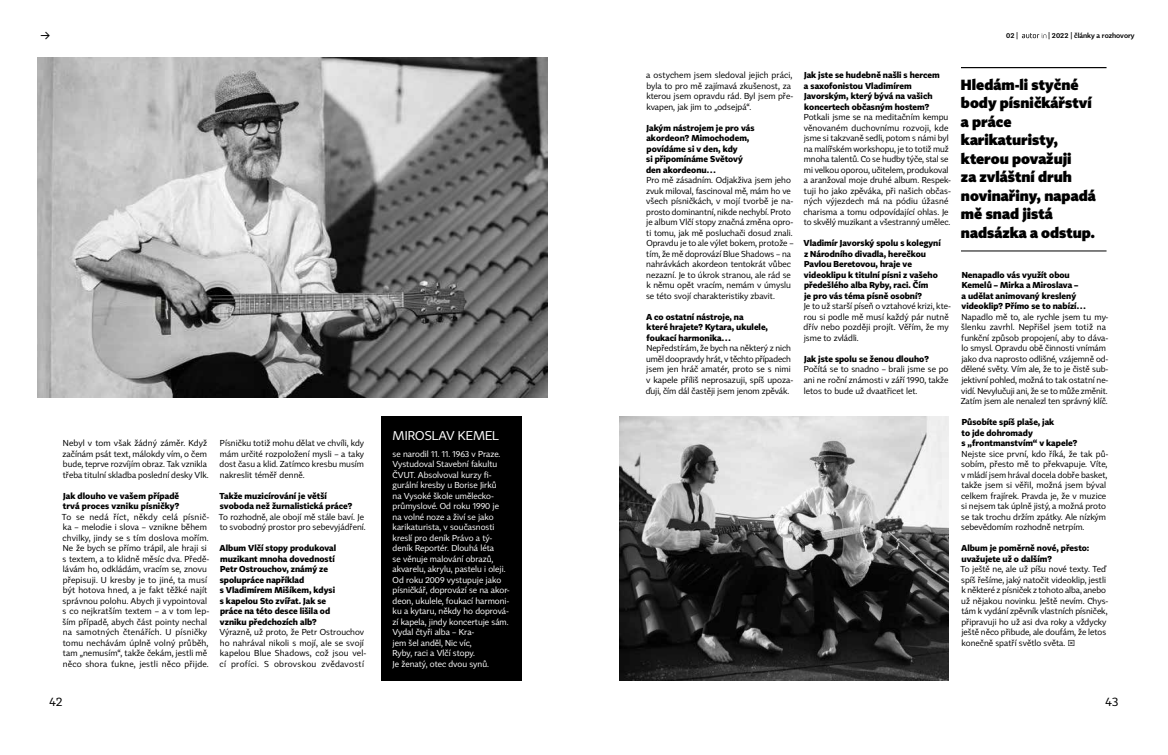
<style>
.page{position:relative;width:1168px;height:755px;background:#fff}
.page>*{position:absolute;margin:0;border:0;box-sizing:border-box;transform-origin:0 0}
.t1{font:900 14.5px/18.5px "Tabac Sans";color:#000}
.t2{font:12.5px "Tabac Sans";color:#fff}
.t3{font:12.5px "Tabac Sans";color:#000}
.t4{font:12px "Tabac Sans";color:#000}
.t5{font:8.5px/10.5px "Tabac Sans";color:#000}
.t6{font:700 8.5px/10.5px "Tabac Sans";color:#000}
.t7{font:8.5px/10.5px "Tabac Sans";color:#fff}
.t8{font:600 7px "Tabac Sans";color:#000}
</style>
<div class="page">
<img style="left:37px;top:57px;width:510px;height:340px">
<img style="left:619px;top:416px;width:330px;height:264px">
<div style="left:381px;top:416px;width:140px;height:264px;background:#000"></div>
<hr style="left:961px;top:67px;width:145px;height:1px;background:#000">
<hr style="left:961px;top:250px;width:145px;height:1px;background:#000">
<svg style="left:1022px;top:33px;width:24px;height:5px"></svg>
<h2 class="t3" style="left:41px;top:28px;width:11px">→</h2>
<p class="t8" style="left:1006px;top:31px;width:14px">02 |</p>
<p class="t8" style="left:1048px;top:31px;width:88px">| 2022 | články a rozhovory</p>
<p class="t5" style="left:63px;top:437px;width:148px">Nebyl v tom však žádný záměr. Když začínám psát text, málokdy vím, o čem bude, teprve rozvíjím obraz. Tak vznikla třeba titulní skladba poslední desky Vlk.</p>
<p class="t6" style="left:63px;top:490px;width:118px">Jak dlouho ve vašem případě trvá proces vzniku písničky?</p>
<p class="t5" style="left:62px;top:511px;width:149px">To se nedá říct, někdy celá písnič&shy;ka – melodie i slova – vznikne během chvilky, jindy se s tím doslova mořím.<br>Ne že bych se přímo trápil, ale hraji si s textem, a to klidně měsíc dva. Předě&shy;lávám ho, odkládám, vracím se, znovu přepisuji. U kresby je to jiné, ta musí být hotova hned, a je fakt těžké najít správnou polohu. Abych ji vypointoval s co nejkratším textem – a v tom lep&shy;ším případě, abych část pointy nechal na samotných čtenářích. U písničky tomu nechávám úplně volný průběh, tam „nemusím“, takže čekám, jestli mě něco shora ťukne, jestli něco přijde.</p>
<p class="t5" style="left:220px;top:437px;width:146px;text-align:justify">Písničku totiž mohu dělat ve chvíli, kdy mám určité rozpoložení mysli – a taky dost času a klid. Zatímco kresbu musím nakreslit téměř denně.</p>
<p class="t6" style="left:220px;top:490px;width:134px">Takže muzicírování je větší svoboda než žurnalistická práce?</p>
<p class="t5" style="left:219px;top:511px;width:148px">To rozhodně, ale obojí mě stále baví. Je to svobodný prostor pro sebevyjádření.</p>
<p class="t6" style="left:220px;top:542px;width:118px">Album Vlčí stopy produkoval muzikant mnoha dovedností<br>Petr Ostrouchov, známý ze spolupráce například<br>s Vladimírem Mišíkem, kdysi s kapelou Sto zvířat. Jak se práce na této desce lišila od vzniku předchozích alb?</p>
<p class="t5" style="left:219px;top:626px;width:148px">Výrazně, už proto, že Petr Ostrouchov ho nahrával nikoli s mojí, ale se svojí kapelou Blue Shadows, což jsou vel&shy;cí profíci. S obrovskou zvědavostí</p>
<h2 class="t2" style="left:393px;top:428px;width:108px">MIROSLAV KEMEL</h2>
<p class="t7" style="left:393px;top:448px;width:119px">se narodil 11. 11. 1963 v Praze.<br>Vystudoval Stavební fakultu<br>ČVUT. Absolvoval kurzy fi&shy;gurální kresby u Borise Jirků<br>na Vysoké škole umělecko&shy;průmyslové. Od roku 1990 je na volné noze a živí se jako karikaturista, v současnosti kreslí pro deník Právo a tý&shy;deník Reportér. Dlouhá léta<br>se věnuje malování obrazů, akvarelu, akrylu, pastelu i oleji.<br>Od roku 2009 vystupuje jako písničkář, doprovází se na akor&shy;deon, ukulele, foukací harmoni&shy;ku a kytaru, někdy ho doprová&shy;zí kapela, jindy koncertuje sám.<br>Vydal čtyři alba – Kra-<br>jem šel anděl, Nic víc,<br>Ryby, raci a Vlčí stopy.<br>Je ženatý, otec dvou synů.</p>
<p class="t5" style="left:646px;top:70px;width:149px">a ostychem jsem sledoval jejich práci, byla to pro mě zajímavá zkušenost, za kterou jsem opravdu rád. Byl jsem pře&shy;kvapen, jak jim to „odsejpá“.</p>
<p class="t6" style="left:646px;top:122px;width:110px">Jakým nástrojem je pro vás akordeon? Mimochodem, povídáme si v den, kdy<br>si připomínáme Světový den akordeonu…</p>
<p class="t5" style="left:646px;top:175px;width:149px">Pro mě zásadním. Odjakživa jsem jeho zvuk miloval, fascinoval mě, mám ho ve všech písničkách, v mojí tvorbě je na&shy;prosto dominantní, nikde nechybí. Proto je album Vlčí stopy značná změna opro&shy;ti tomu, jak mě posluchači dosud znali.<br>Opravdu je to ale výlet bokem, protože – tím, že mě doprovází Blue Shadows – na nahrávkách akordeon tentokrát vůbec nezazní. Je to úkrok stranou, ale rád se k němu opět vracím, nemám v úmyslu se této svojí charakteristiky zbavit.</p>
<p class="t6" style="left:646px;top:311px;width:123px">A co ostatní nástroje, na<br>které hrajete? Kytara, ukulele, foukací harmonika…</p>
<p class="t5" style="left:646px;top:343px;width:149px">Nepředstírám, že bych na některý z nich uměl doopravdy hrát, v těchto případech jsem jen hráč amatér, proto se s nimi v kapele příliš neprosazuji, spíš upoza&shy;ďuji, čím dál častěji jsem jenom zpěvák.</p>
<p class="t6" style="left:804px;top:70px;width:137px">Jak jste se hudebně našli s hercem a saxofonistou Vladimírem<br>Javorským, který bývá na vašich koncertech občasným hostem?</p>
<p class="t5" style="left:804px;top:112px;width:149px">Potkali jsme se na meditačním kempu věnovaném duchovnímu rozvoji, kde jsme si takzvaně sedli, potom s námi byl na malířském workshopu, je to totiž muž mnoha talentů. Co se hudby týče, stal se mi velkou oporou, učitelem, produkoval a aranžoval moje druhé album. Respek&shy;tuji ho jako zpěváka, při našich občas&shy;ných výjezdech má na pódiu úžasné charisma a tomu odpovídající ohlas. Je to skvělý muzikant a všestranný umělec.</p>
<p class="t6" style="left:804px;top:238px;width:139px">Vladimír Javorský spolu s kolegyní z Národního divadla, herečkou<br>Pavlou Beretovou, hraje ve videoklipu k titulní písni z vašeho předešlého alba Ryby, raci. Čím<br>je pro vás téma písně osobní?</p>
<p class="t5" style="left:804px;top:301px;width:149px">Je to už starší píseň o vztahové krizi, kte&shy;rou si podle mě musí každý pár nutně dřív nebo později projít. Věřím, že my jsme to zvládli.</p>
<p class="t6" style="left:804px;top:353px;width:126px">Jak jste spolu se ženou dlouho?</p>
<p class="t5" style="left:804px;top:364px;width:146px;text-align:justify">Počítá se to snadno – brali jsme se po ani ne roční známosti v září 1990, takže letos to bude už dvaatřicet let.</p>
<h1 class="t1" style="left:961px;top:75px;width:136px">Hledám-li styčné body písničkářství a práce karikaturisty, kterou považuji<br>za zvláštní druh novinařiny, napadá mě snad jistá nadsázka a odstup.</h1>
<p class="t6" style="left:961px;top:269px;width:126px">Nenapadlo vás využít obou<br>Kemelů – Mirka a Miroslava –<br>a udělat animovaný kreslený videoklip? Přímo se to nabízí…</p>
<p class="t5" style="left:961px;top:311px;width:149px">Napadlo mě to, ale rychle jsem tu my&shy;šlenku zavrhl. Nepřišel jsem totiž na funkční způsob propojení, aby to dáva&shy;lo smysl. Opravdu obě činnosti vnímám jako dva naprosto odlišné, vzájemně od&shy;dělené světy. Vím ale, že to je čistě sub&shy;jektivní pohled, možná to tak ostatní ne&shy;vidí. Nevylučuji ani, že se to může změnit.<br>Zatím jsem ale nenalezl ten správný klíč.</p>
<p class="t6" style="left:961px;top:416px;width:117px">Působíte spíš plaše, jak<br>to jde dohromady<br>s „frontmanstvím“ v kapele?</p>
<p class="t5" style="left:961px;top:448px;width:149px">Nejste sice první, kdo říká, že tak pů&shy;sobím, přesto mě to překvapuje. Víte, v mládí jsem hrával docela dobře basket, takže jsem si věřil, možná jsem býval celkem frajírek. Pravda je, že v muzice si nejsem tak úplně jistý, a možná proto se tak trochu držím zpátky. Ale nízkým sebevědomím rozhodně netrpím.</p>
<p class="t6" style="left:961px;top:542px;width:130px">Album je poměrně nové, přesto: uvažujete už o dalším?</p>
<p class="t5" style="left:960px;top:563px;width:149px">To ještě ne, ale už píšu nové texty. Teď spíš řešíme, jaký natočit videoklip, jestli k některé z písniček z tohoto alba, anebo už nějakou novinku. Ještě nevím. Chys&shy;tám k vydání zpěvník vlastních písniček, připravuji ho už asi dva roky a vždycky ještě něco přibude, ale doufám, že letos konečně spatří světlo světa. ×</p>
<h3 class="t4" style="left:50px;top:693px;width:14px">42</h3>
<h3 class="t4" style="left:1106px;top:693px;width:14px">43</h3>
</div>
